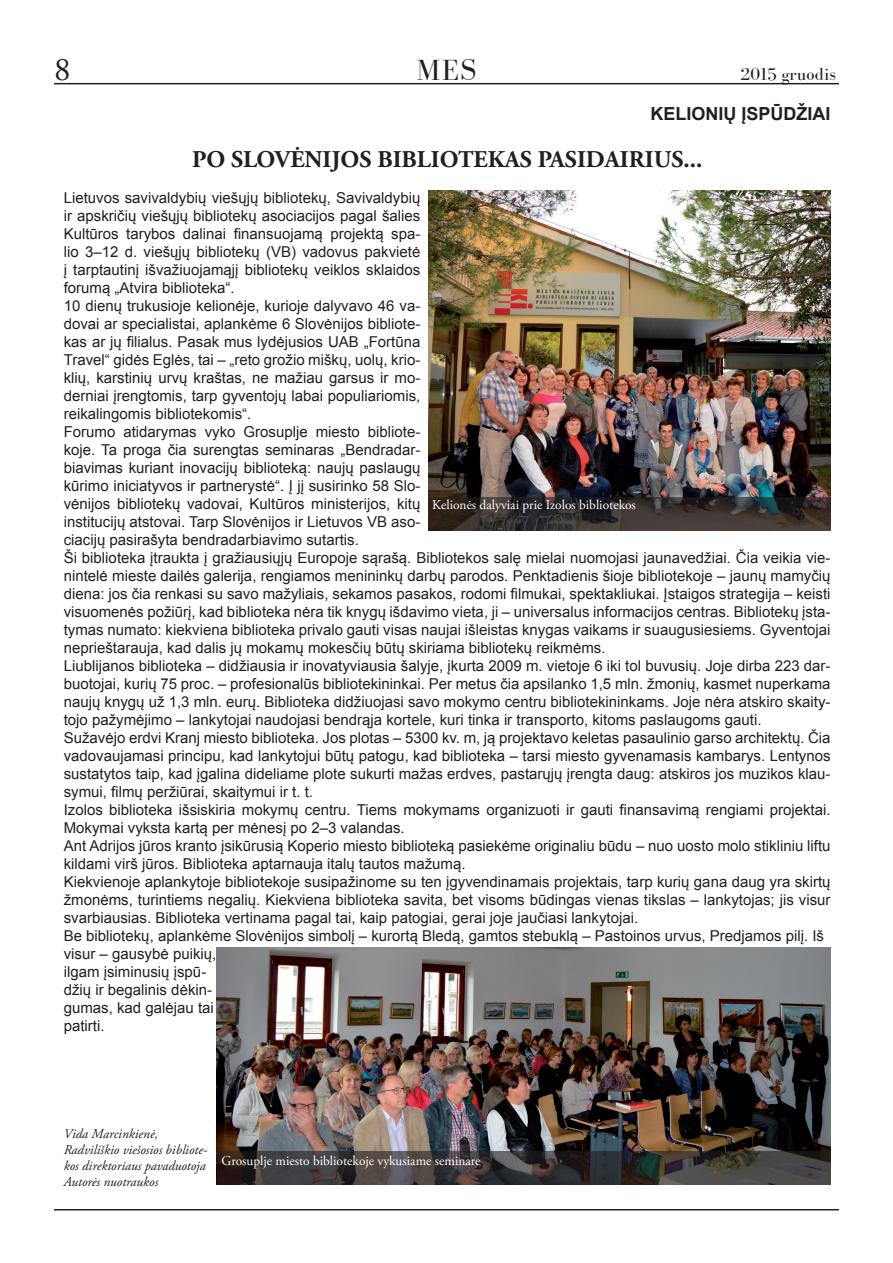
<style>
.page{position:relative;width:893px;height:1263px;background:#fff}
.page>*{position:absolute;margin:0;border:0;box-sizing:border-box;transform-origin:0 0}
.t1{font:33px "Adobe Garamond Pro";color:#231f20}
.t2{font:30px "Bodoni FLF";color:#231f20}
.t3{font:700 24px "Adobe Garamond Pro";color:#231f20}
.t4{font:700 18px "Arial";color:#231f20}
.t5{font:18px "Bodoni FLF";color:#231f20}
.t6{font:15px/18px "Arial";color:#231f20}
.t7{font:italic 13.5px/16.2px "Adobe Garamond Pro";color:#231f20}
.t8{font:13.5px "Adobe Garamond Pro";color:#fff}
</style>
<div class="page">
<hr style="left:54px;top:83px;width:785px;height:1px;background:#231f20">
<hr style="left:54px;top:1209px;width:785px;height:1px;background:#231f20">
<img style="left:217px;top:948px;width:614px;height:203px">
<img style="left:429px;top:190px;width:402px;height:307px">
<svg style="left:429px;top:497px;width:402px;height:34px;background:#352f2d"></svg>
<svg style="left:217px;top:1151px;width:614px;height:34px;background:#3c3939"></svg>
<h1 class="t1" style="left:54px;top:50px;width:18px">8</h1>
<h2 class="t2" style="left:417px;top:54px;width:61px">MES</h2>
<p class="t5" style="left:740px;top:64px;width:97px">2015 gruodis</p>
<p class="t4" style="left:651px;top:102px;width:182px">KELIONIŲ ĮSPŪDŽIAI</p>
<h3 class="t3" style="left:192px;top:146px;width:512px">PO SLOVĖNIJOS BIBLIOTEKAS PASIDAIRIUS...</h3>
<p class="t6" style="left:64px;top:189px;width:768px">Lietuvos savivaldybių viešųjų bibliotekų, Savivaldybių<br>ir apskričių viešųjų bibliotekų asociacijos pagal šalies<br>Kultūros tarybos dalinai finansuojamą projektą spa-<br>lio 3–12 d. viešųjų bibliotekų (VB) vadovus pakvietė<br>į tarptautinį išvažiuojamąjį bibliotekų veiklos sklaidos<br>forumą „Atvira biblioteka“.<br>10 dienų trukusioje kelionėje, kurioje dalyvavo 46 va-<br>dovai ar specialistai, aplankėme 6 Slovėnijos bibliote-<br>kas ar jų filialus. Pasak mus lydėjusios UAB „Fortūna<br>Travel“ gidės Eglės, tai – „reto grožio miškų, uolų, krio-<br>klių, karstinių urvų kraštas, ne mažiau garsus ir mo-<br>derniai įrengtomis, tarp gyventojų labai populiariomis,<br>reikalingomis bibliotekomis“.<br>Forumo atidarymas vyko Grosuplje miesto bibliote-<br>koje. Ta proga čia surengtas seminaras „Bendradar-<br>biavimas kuriant inovacijų biblioteką: naujų paslaugų<br>kūrimo iniciatyvos ir partnerystė“. Į jį susirinko 58 Slo-<br>vėnijos bibliotekų vadovai, Kultūros ministerijos, kitų<br>institucijų atstovai. Tarp Slovėnijos ir Lietuvos VB aso-<br>ciacijų pasirašyta bendradarbiavimo sutartis.<br>Ši biblioteka įtraukta į gražiausiųjų Europoje sąrašą. Bibliotekos salę mielai nuomojasi jaunavedžiai. Čia veikia vie&shy;nintelė mieste dailės galerija, rengiamos menininkų darbų parodos. Penktadienis šioje bibliotekoje – jaunų mamyčių diena: jos čia renkasi su savo mažyliais, sekamos pasakos, rodomi filmukai, spektakliukai. Įstaigos strategija – keisti visuomenės požiūrį, kad biblioteka nėra tik knygų išdavimo vieta, ji – universalus informacijos centras. Bibliotekų įsta&shy;tymas numato: kiekviena biblioteka privalo gauti visas naujai išleistas knygas vaikams ir suaugusiesiems. Gyventojai neprieštarauja, kad dalis jų mokamų mokesčių būtų skiriama bibliotekų reikmėms.<br>Liublijanos biblioteka – didžiausia ir inovatyviausia šalyje, įkurta 2009 m. vietoje 6 iki tol buvusių. Joje dirba 223 dar&shy;buotojai, kurių 75 proc. – profesionalūs bibliotekininkai. Per metus čia apsilanko 1,5 mln. žmonių, kasmet nuperkama naujų knygų už 1,3 mln. eurų. Biblioteka didžiuojasi savo mokymo centru bibliotekininkams. Joje nėra atskiro skaity&shy;tojo pažymėjimo – lankytojai naudojasi bendrąja kortele, kuri tinka ir transporto, kitoms paslaugoms gauti.<br>Sužavėjo erdvi Kranj miesto biblioteka. Jos plotas – 5300 kv. m, ją projektavo keletas pasaulinio garso architektų. Čia vadovaujamasi principu, kad lankytojui būtų patogu, kad biblioteka – tarsi miesto gyvenamasis kambarys. Lentynos sustatytos taip, kad įgalina dideliame plote sukurti mažas erdves, pastarųjų įrengta daug: atskiros jos muzikos klau&shy;symui, filmų peržiūrai, skaitymui ir t. t.<br>Izolos biblioteka išsiskiria mokymų centru. Tiems mokymams organizuoti ir gauti finansavimą rengiami projektai.<br>Mokymai vyksta kartą per mėnesį po 2–3 valandas.<br>Ant Adrijos jūros kranto įsikūrusią Koperio miesto biblioteką pasiekėme originaliu būdu – nuo uosto molo stikliniu liftu kildami virš jūros. Biblioteka aptarnauja italų tautos mažumą.<br>Kiekvienoje aplankytoje bibliotekoje susipažinome su ten įgyvendinamais projektais, tarp kurių gana daug yra skirtų žmonėms, turintiems negalių. Kiekviena biblioteka savita, bet visoms būdingas vienas tikslas – lankytojas; jis visur svarbiausias. Biblioteka vertinama pagal tai, kaip patogiai, gerai joje jaučiasi lankytojai.<br>Be bibliotekų, aplankėme Slovėnijos simbolį – kurortą Bledą, gamtos stebuklą – Pastoinos urvus, Predjamos pilį. Iš visur – gausybė puikių,<br>ilgam įsiminusių įspū-<br>džių ir begalinis dėkin-<br>gumas, kad galėjau tai<br>patirti.</p>
<p class="t8" style="left:432px;top:496px;width:205px">Kelionės dalyviai prie Izolos bibliotekos</p>
<p class="t7" style="left:64px;top:1125px;width:145px">Vida Marcinkienė,<br>Radviliškio viešosios bibliote&shy;kos direktoriaus pavaduotoja<br>Autorės nuotraukos</p>
<p class="t8" style="left:222px;top:1152px;width:260px">Grosuplje miesto bibliotekoje vykusiame seminare</p>
</div>
